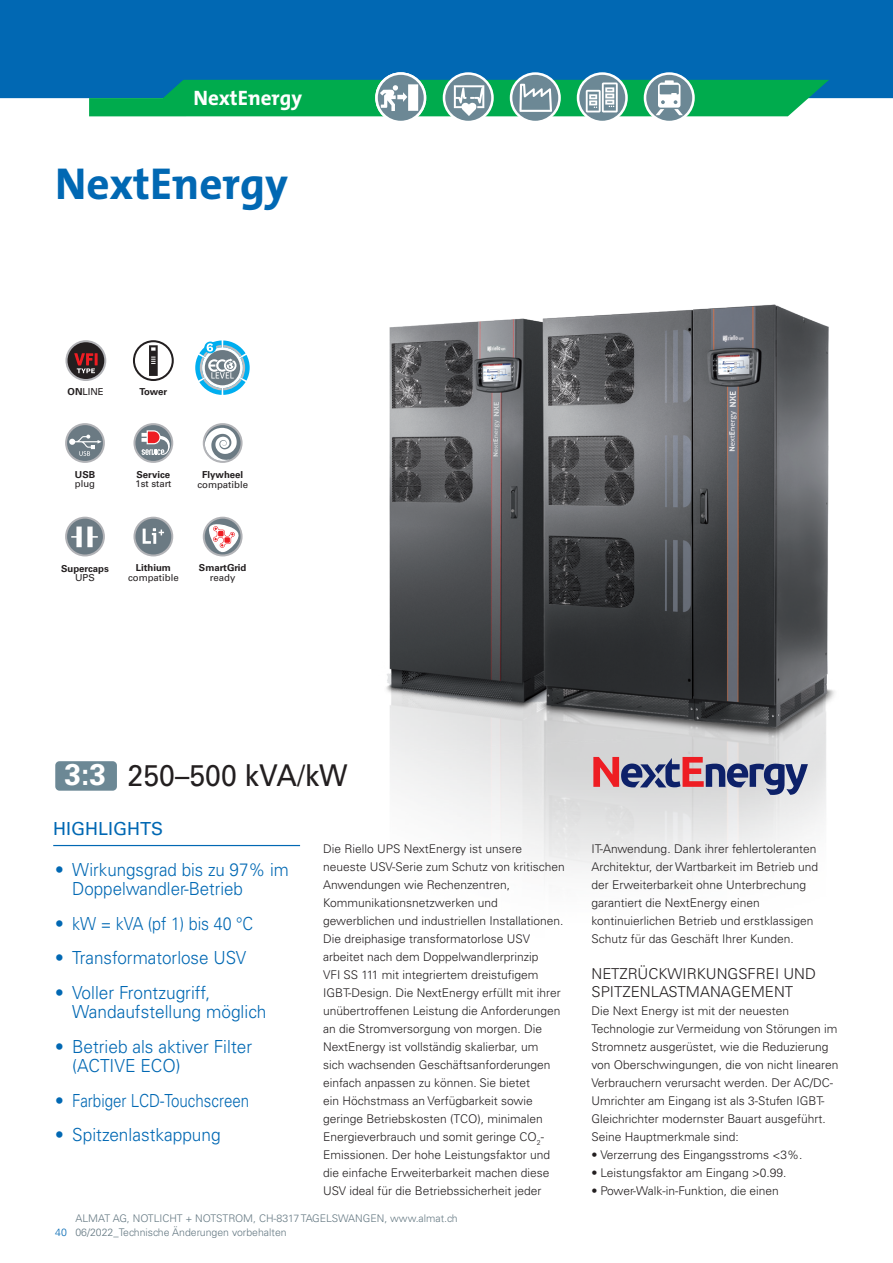
<style>
.page{position:relative;width:893px;height:1263px;background:#fff}
.page>*{position:absolute;margin:0;border:0;box-sizing:border-box;transform-origin:0 0}
.t1{font:700 45px "The Mix Office LF";color:#0168b3}
.t2{font:30px "Univers LT Pro 55 Roman";color:#231f20;scale:.95 1}
.t3{font:700 21px "The Mix Office";color:#fff}
.t4{font:300 18px/19.5px "Univers LT Pro 45";color:#0168b3;scale:.96 1}
.t5{font:18px "Univers LT Pro 55 Roman";color:#0168b3}
.t6{font:300 15px/18px "Univers LT Pro 45";color:#231f20}
.t7{font:300 12px/18px "Univers LT Pro 45";color:#231f20}
.t8{font:300 10.5px/14.2px "Univers LT Std";color:#647882}
.t9{font:300 10.5px "Univers LT Pro 45";color:#0168b3}
.t10{font:700 9.6px "Univers LT Pro 65";color:#231f20}
.t11{font:9.6px "Univers LT Pro 55 Roman";color:#231f20}
.s1{font-family:"Univers LT Pro 65";font-weight:700}
.s2{font-family:"Univers LT Pro 65";font-weight:700;color:#fff}
</style>
<div class="page">
<div style="left:0;top:0;width:893px;height:98px;background:#0168b3"></div>
<img style="left:386px;top:304px;width:449px;height:573px">
<svg style="left:203px;top:517px;width:40px;height:39px"></svg>
<div style="left:205px;top:519px;width:36px;height:35px;background:#6b7a83;border-radius:50%"></div>
<svg style="left:206px;top:522px;width:34px;height:32px"></svg>
<svg style="left:133px;top:340px;width:41px;height:41px"></svg>
<div style="left:55px;top:761px;width:62px;height:30px;background:#6c8895;border-radius:4px"></div>
<hr style="left:53px;top:845px;width:247px;height:1px;background:#0168b3">
<svg style="left:65px;top:340px;width:41px;height:41px"></svg>
<div style="left:68px;top:342px;width:36px;height:37px;background:#231f20;border-radius:50%"></div>
<svg style="left:74px;top:353px;width:24px;height:20px"></svg>
<svg style="left:593px;top:757px;width:215px;height:38px;background:#9f8da3"></svg>
<svg style="left:65px;top:423px;width:40px;height:40px"></svg>
<div style="left:67px;top:425px;width:36px;height:36px;background:#6b7a83;border-radius:50%"></div>
<svg style="left:69px;top:435px;width:33px;height:21px"></svg>
<svg style="left:65px;top:517px;width:40px;height:39px"></svg>
<div style="left:67px;top:519px;width:36px;height:35px;background:#6b7a83;border-radius:50%"></div>
<svg style="left:71px;top:526px;width:27px;height:21px"></svg>
<svg style="left:133px;top:423px;width:40px;height:40px"></svg>
<div style="left:135px;top:425px;width:36px;height:36px;background:#6b7a83;border-radius:50%"></div>
<svg style="left:141px;top:430px;width:33px;height:25px"></svg>
<svg style="left:203px;top:423px;width:40px;height:40px"></svg>
<svg style="left:205px;top:425px;width:36px;height:36px"></svg>
<svg style="left:205px;top:428px;width:32px;height:33px"></svg>
<svg style="left:133px;top:517px;width:40px;height:39px"></svg>
<div style="left:135px;top:519px;width:36px;height:35px;background:#6b7a83;border-radius:50%"></div>
<svg style="left:143px;top:528px;width:21px;height:16px"></svg>
<svg style="left:195px;top:340px;width:55px;height:55px"></svg>
<svg style="left:577px;top:72px;width:51px;height:51px"></svg>
<div style="left:579px;top:75px;width:46px;height:46px;background:#6c8895;border-radius:50%"></div>
<svg style="left:644px;top:72px;width:51px;height:51px"></svg>
<div style="left:646px;top:75px;width:46px;height:46px;background:#6c8895;border-radius:50%"></div>
<svg style="left:375px;top:72px;width:51px;height:51px"></svg>
<div style="left:378px;top:75px;width:46px;height:46px;background:#6c8895;border-radius:50%"></div>
<svg style="left:443px;top:72px;width:51px;height:51px"></svg>
<div style="left:445px;top:75px;width:46px;height:46px;background:#6c8895;border-radius:50%"></div>
<svg style="left:510px;top:72px;width:51px;height:51px"></svg>
<div style="left:512px;top:75px;width:46px;height:46px;background:#6c8895;border-radius:50%"></div>
<svg style="left:89px;top:80px;width:740px;height:36px"></svg>
<h3 class="t3" style="left:193px;top:84px;width:110px">NextEnergy</h3>
<h1 class="t1" style="left:55px;top:155px;width:234px">NextEnergy</h1>
<p class="t11" style="left:68px;top:386px;width:38px"><span class="s1">ON</span>LINE</p>
<p class="t10" style="left:140px;top:386px;width:29px">Tower</p>
<p class="t10" style="left:75px;top:468px;width:22px">USB</p>
<p class="t11" style="left:75px;top:478px;width:22px">plug</p>
<p class="t10" style="left:137px;top:468px;width:35px">Service</p>
<p class="t11" style="left:135px;top:478px;width:38px">1st start</p>
<p class="t10" style="left:202px;top:469px;width:43px">Flywheel</p>
<p class="t11" style="left:197px;top:478px;width:52px">compatible</p>
<p class="t10" style="left:61px;top:562px;width:49px">Supercaps</p>
<p class="t11" style="left:75px;top:572px;width:21px">UPS</p>
<p class="t10" style="left:136px;top:562px;width:37px">Lithium</p>
<p class="t11" style="left:128px;top:571px;width:52px">compatible</p>
<p class="t10" style="left:199px;top:562px;width:49px">SmartGrid</p>
<p class="t11" style="left:210px;top:571px;width:27px">ready</p>
<h2 class="t2" style="left:64px;top:757px;width:300px"><span class="s2">3:3</span> 250–500 kVA/kW</h2>
<h3 class="t5" style="left:53px;top:818px;width:112px">HIGHLIGHTS</h3>
<h3 class="t4" style="left:72px;top:859px;width:227px;text-indent:-17px">• Wirkungsgrad bis zu 97% im<br>Doppelwandler-Betrieb</h3>
<h3 class="t4" style="left:55px;top:913px;width:208px">• kW = kVA (pf 1) bis 40 °C</h3>
<h3 class="t4" style="left:55px;top:948px;width:200px">• Transformatorlose USV</h3>
<h3 class="t4" style="left:72px;top:982px;width:204px;text-indent:-17px">• Voller Frontzugriff,<br>Wandaufstellung möglich</h3>
<h3 class="t4" style="left:72px;top:1036px;width:189px;text-indent:-17px">• Betrieb als aktiver Filter (ACTIVE ECO)</h3>
<h3 class="t4" style="left:55px;top:1090px;width:204px">• Farbiger LCD-Touchscreen</h3>
<h3 class="t4" style="left:55px;top:1125px;width:174px">• Spitzenlastkappung</h3>
<p class="t7" style="left:323px;top:840px;width:243px">Die Riello UPS NextEnergy ist unsere neueste USV-Serie zum Schutz von kritischen Anwendungen wie Rechenzentren, Kommunikationsnetzwerken und gewerblichen und industriellen Installationen.<br>Die dreiphasige transformatorlose USV arbeitet nach dem Doppelwandlerprinzip<br>VFI SS 111 mit integriertem dreistufigem IGBT-Design. Die NextEnergy erfüllt mit ihrer unübertroffenen Leistung die Anforderungen an die Stromversorgung von morgen. Die NextEnergy ist vollständig skalierbar, um<br>sich wachsenden Geschäftsanforderungen einfach anpassen zu können. Sie bietet<br>ein Höchstmass an Verfügbarkeit sowie geringe Betriebskosten (TCO), minimalen Energieverbrauch und somit geringe CO<sub>2</sub>- Emissionen. Der hohe Leistungsfaktor und die einfache Erweiterbarkeit machen diese USV ideal für die Betriebssicherheit jeder</p>
<p class="t7" style="left:591px;top:840px;width:228px">IT-Anwendung. Dank ihrer fehlertoleranten Architektur, der Wartbarkeit im Betrieb und der Erweiterbarkeit ohne Unterbrechung garantiert die NextEnergy einen kontinuierlichen Betrieb und erstklassigen Schutz für das Geschäft Ihrer Kunden.</p>
<p class="t6" style="left:591px;top:965px;width:226px">NETZRÜCKWIRKUNGSFREI UND<br>SPITZENLASTMANAGEMENT</p>
<p class="t7" style="left:591px;top:1002px;width:248px">Die Next Energy ist mit der neuesten Technologie zur Vermeidung von Störungen im Stromnetz ausgerüstet, wie die Reduzierung von Oberschwingungen, die von nicht linearen Verbrauchern verursacht werden. Der AC/DC-Umrichter am Eingang ist als 3-Stufen IGBT-Gleichrichter modernster Bauart ausgeführt.<br>Seine Hauptmerkmale sind:</p>
<p class="t7" style="left:591px;top:1146px;width:212px">• Verzerrung des Eingangsstroms &lt;3%.</p>
<p class="t7" style="left:591px;top:1164px;width:197px">• Leistungsfaktor am Eingang &gt;0.99.</p>
<p class="t7" style="left:591px;top:1182px;width:189px">• Power-Walk-in-Funktion, die einen</p>
<p class="t9" style="left:55px;top:1226px;width:13px">40</p>
<p class="t8" style="left:75px;top:1211px;width:384px">ALMAT AG, NOTLICHT + NOTSTROM, CH-8317 TAGELSWANGEN, www.almat.ch<br>06/2022_Technische Änderungen vorbehalten</p>
</div>
